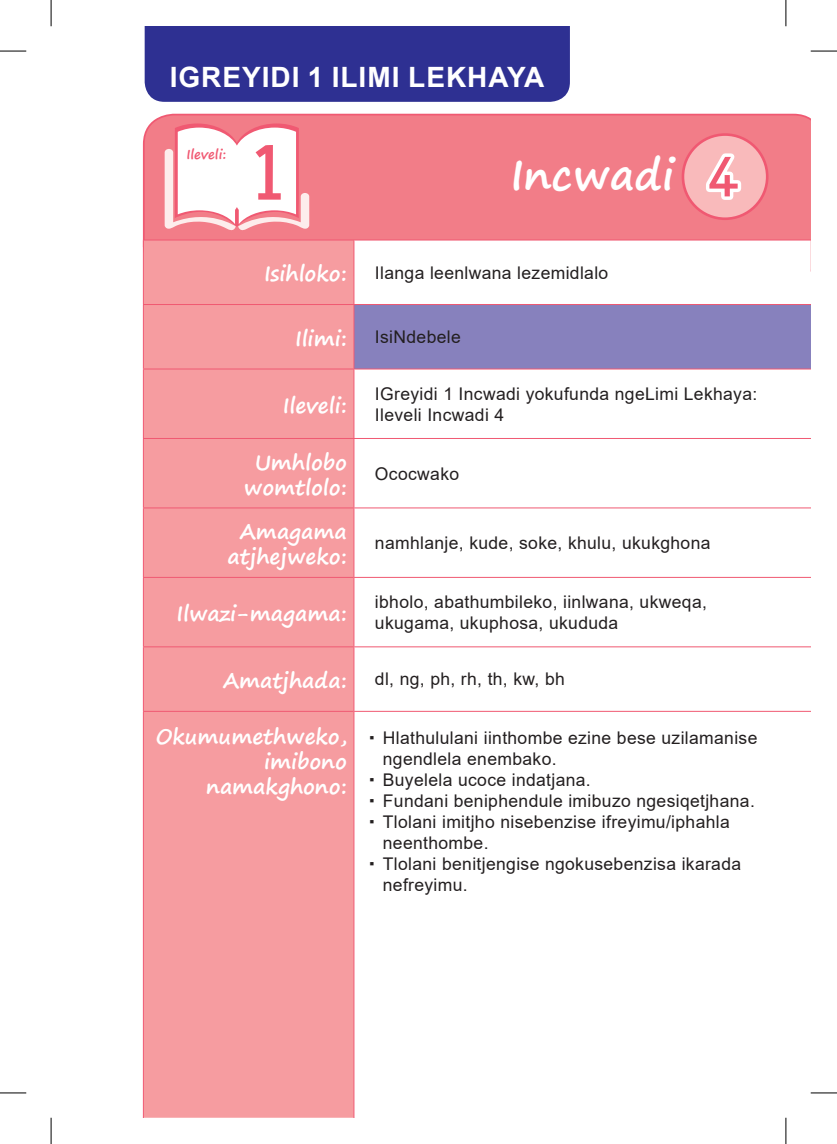
<style>
.page{position:relative;width:837px;height:1144px;background:#fff}
.page>*{position:absolute;margin:0;border:0;box-sizing:border-box;transform-origin:0 0}
.t1{font:75.6px "IOP Scool Gr NUM Bold";color:#f05972}
.t2{font:700 42px "Segoe Print";color:#fff}
.t3{font:700 28px "Arial";letter-spacing:.035em;color:#fff}
.t4{font:700 21px/25.2px "Segoe Print";color:#fff;text-align:center}
.t5{font:17.5px/21px "Arial";letter-spacing:.02em;color:#231f20}
.t6{font:700 13.12px "Segoe Print";color:#f05972}
.s1{font-family:"IOP Scool Gr NUM Bold";font-weight:400;font-size:54.25px;color:#f05972}
</style>
<div class="page">
<div style="left:143px;top:114px;width:667px;height:126px;background:#f27d88"></div>
<div style="left:144px;top:241px;width:209px;height:877px;background:#f69ca0"></div>
<svg style="left:354px;top:241px;width:456px;height:877px"></svg>
<div style="left:354px;top:304px;width:456px;height:65px;background:#8781bd"></div>
<hr style="left:143px;top:240px;width:1px;height:64px;background:#f05972">
<hr style="left:143px;top:240px;width:211px;height:1px;background:#f05972">
<hr style="left:353px;top:240px;width:1px;height:64px;background:#f05972">
<hr style="left:354px;top:240px;width:456px;height:1px;background:#f05972">
<hr style="left:143px;top:305px;width:1px;height:64px;background:#f05972">
<hr style="left:143px;top:304px;width:211px;height:1px;background:#f05972">
<hr style="left:353px;top:305px;width:1px;height:64px;background:#f05972">
<hr style="left:354px;top:304px;width:456px;height:1px;background:#f05972">
<hr style="left:143px;top:369px;width:1px;height:69px;background:#f05972">
<hr style="left:143px;top:369px;width:211px;height:1px;background:#f05972">
<hr style="left:353px;top:369px;width:1px;height:69px;background:#f05972">
<hr style="left:354px;top:369px;width:456px;height:1px;background:#f05972">
<hr style="left:143px;top:439px;width:1px;height:68px;background:#f05972">
<hr style="left:143px;top:438px;width:211px;height:1px;background:#f05972">
<hr style="left:353px;top:439px;width:1px;height:68px;background:#f05972">
<hr style="left:354px;top:438px;width:456px;height:1px;background:#f05972">
<hr style="left:143px;top:508px;width:1px;height:69px;background:#f05972">
<hr style="left:143px;top:507px;width:210px;height:1px;background:#f05972">
<hr style="left:143px;top:578px;width:1px;height:68px;background:#f05972">
<hr style="left:143px;top:577px;width:210px;height:1px;background:#f05972">
<hr style="left:143px;top:647px;width:1px;height:64px;background:#f05972">
<hr style="left:143px;top:646px;width:210px;height:1px;background:#f05972">
<hr style="left:143px;top:712px;width:1px;height:406px;background:#f05972">
<hr style="left:143px;top:711px;width:210px;height:1px;background:#f05972">
<hr style="left:353px;top:508px;width:1px;height:69px;background:#f05972">
<hr style="left:353px;top:507px;width:457px;height:1px;background:#f05972">
<hr style="left:353px;top:578px;width:1px;height:68px;background:#f05972">
<hr style="left:353px;top:577px;width:457px;height:1px;background:#f05972">
<hr style="left:353px;top:647px;width:1px;height:64px;background:#f05972">
<hr style="left:353px;top:646px;width:457px;height:1px;background:#f05972">
<hr style="left:353px;top:712px;width:1px;height:406px;background:#f05972">
<hr style="left:353px;top:711px;width:457px;height:1px;background:#f05972">
<div style="left:682px;top:135px;width:85px;height:84px;background:#f9babb;border-radius:50%"></div>
<svg style="left:706px;top:153px;width:36px;height:47px"></svg>
<div style="left:681px;top:133px;width:87px;height:87px;border:3px solid #f05972;border-radius:50%"></div>
<svg style="left:165px;top:123px;width:144px;height:107px"></svg>
<div style="left:145px;top:26px;width:424px;height:76px;background:#2e3092"></div>
<svg style="left:0;top:51px;width:26px;height:1px"></svg>
<svg style="left:810px;top:51px;width:26px;height:1px"></svg>
<svg style="left:0;top:1092px;width:26px;height:1px"></svg>
<svg style="left:810px;top:1092px;width:26px;height:1px"></svg>
<svg style="left:51px;top:0;width:1px;height:26px"></svg>
<svg style="left:51px;top:1118px;width:1px;height:26px"></svg>
<svg style="left:785px;top:0;width:1px;height:26px"></svg>
<svg style="left:785px;top:1118px;width:1px;height:26px"></svg>
<h3 class="t3" style="left:170px;top:57px;width:376px">IGREYIDI 1 ILIMI LEKHAYA</h3>
<p class="t6" style="left:186px;top:143px;width:41px">Ileveli:</p>
<h1 class="t1" style="left:254px;top:129px;width:30px">1</h1>
<h2 class="t2" style="left:510px;top:137px;width:230px">Incwadi <span class="s1">4</span></h2>
<p class="t4" style="left:264px;top:260px;width:84px">Isihloko:</p>
<p class="t5" style="left:375px;top:262px;width:235px">Ilanga leenlwana lezemidlalo</p>
<p class="t4" style="left:295px;top:325px;width:53px">Ilimi:</p>
<p class="t5" style="left:375px;top:326px;width:87px">IsiNdebele</p>
<p class="t4" style="left:283px;top:392px;width:65px">Ileveli:</p>
<p class="t5" style="left:375px;top:383px;width:384px">IGreyidi 1 Incwadi yokufunda ngeLimi Lekhaya:<br>Ileveli Incwadi 4</p>
<p class="t4" style="left:244px;top:449px;width:104px">Umhlobo womtlolo:</p>
<p class="t5" style="left:375px;top:463px;width:86px">Ococwako</p>
<p class="t4" style="left:227px;top:518px;width:121px">Amagama atjhejweko:</p>
<p class="t5" style="left:375px;top:532px;width:337px">namhlanje, kude, soke, khulu, ukukghona</p>
<p class="t4" style="left:176px;top:600px;width:172px">Ilwazi-magama:</p>
<p class="t5" style="left:375px;top:591px;width:333px">ibholo, abathumbileko, iinlwana, ukweqa, ukugama, ukuphosa, ukududa</p>
<p class="t4" style="left:223px;top:667px;width:125px">Amatjhada:</p>
<p class="t5" style="left:375px;top:669px;width:191px">dl, ng, ph, rh, th, kw, bh</p>
<p class="t4" style="left:156px;top:723px;width:192px;text-align:right">Okumumethweko, imibono namakghono:</p>
<p class="t5" style="left:383px;top:727px;width:376px">Hlathululani iinthombe ezine bese uzilamanise ngendlela enembako.<br>Buyelela ucoce indatjana.<br>Fundani beniphendule imibuzo ngesiqetjhana.<br>Tlolani imitjho nisebenzise ifreyimu/iphahla neenthombe.<br>Tlolani benitjengise ngokusebenzisa ikarada nefreyimu.</p>
</div>
